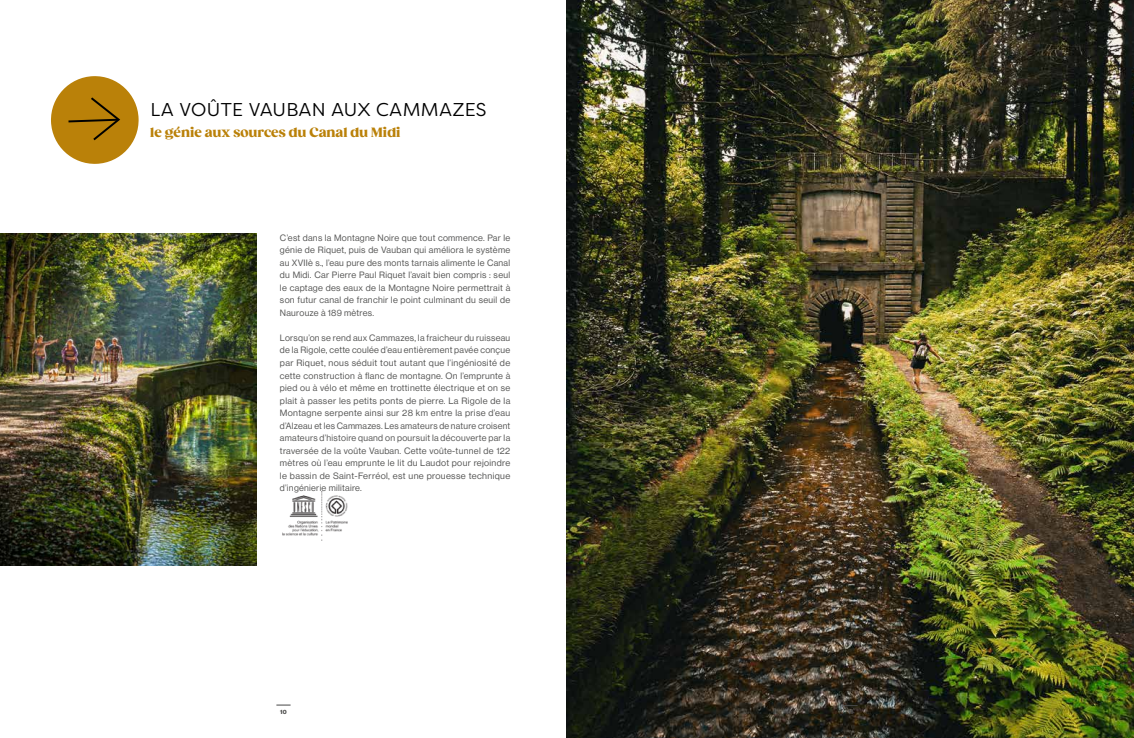
<style>
.page{position:relative;width:1134px;height:738px;background:#fff}
.page>*{position:absolute;margin:0;border:0;box-sizing:border-box;transform-origin:0 0}
.t1{font:18.5px "Filson Pro";letter-spacing:.02em;color:#000}
.t2{font:900 13px "Gazpacho";letter-spacing:.005em;color:#ba8109}
.t3{font:9px/12.5px "Neue Haas Display";letter-spacing:.03em;color:#575756;text-align:justify}
.t4{font:700 6px "Neue Haas Display";color:#474746}
</style>
<div class="page">
<img style="left:282px;top:491px;width:66px;height:49px">
<img style="left:0;top:233px;width:256px;height:332px">
<img style="left:567px;top:0;width:567px;height:737px">
<svg style="left:51px;top:76px;width:88px;height:88px"></svg>
<svg style="left:276px;top:704px;width:15px;height:1px"></svg>
<svg style="left:843px;top:704px;width:14px;height:1px"></svg>
<h1 class="t1" style="left:150px;top:97px;width:338px">LA VOÛTE VAUBAN AUX CAMMAZES</h1>
<h2 class="t2" style="left:150px;top:124px;width:252px">le génie aux sources du Canal du Midi</h2>
<p class="t3" style="left:280px;top:231px;width:232px">C’est dans la Montagne Noire que tout commence. Par le génie de Riquet, puis de Vauban qui améliora le système au XVIIè s., l’eau pure des monts tarnais alimente le Canal du Midi. Car Pierre Paul Riquet l’avait bien compris : seul le captage des eaux de la Montagne Noire permettrait à son futur canal de franchir le point culminant du seuil de Naurouze à 189 mètres.</p>
<p class="t3" style="left:280px;top:331px;width:232px">Lorsqu’on se rend aux Cammazes, la fraicheur du ruisseau de la Rigole, cette coulée d’eau entièrement pavée conçue par Riquet, nous séduit tout autant que l’ingéniosité de cette construction à flanc de montagne. On l’emprunte à pied ou à vélo et même en trottinette électrique et on se plait à passer les petits ponts de pierre. La Rigole de la Montagne serpente ainsi sur 28 km entre la prise d’eau d’Alzeau et les Cammazes. Les amateurs de nature croisent amateurs d’histoire quand on poursuit la découverte par la traversée de la voûte Vauban. Cette voûte-tunnel de 122 mètres où l’eau emprunte le lit du Laudot pour rejoindre le bassin de Saint-Ferréol, est une prouesse technique d’ingénierie militaire.</p>
<p class="t4" style="left:280px;top:707px;width:8px">10</p>
<p class="t4" style="left:848px;top:708px;width:6px">11</p>
</div>
